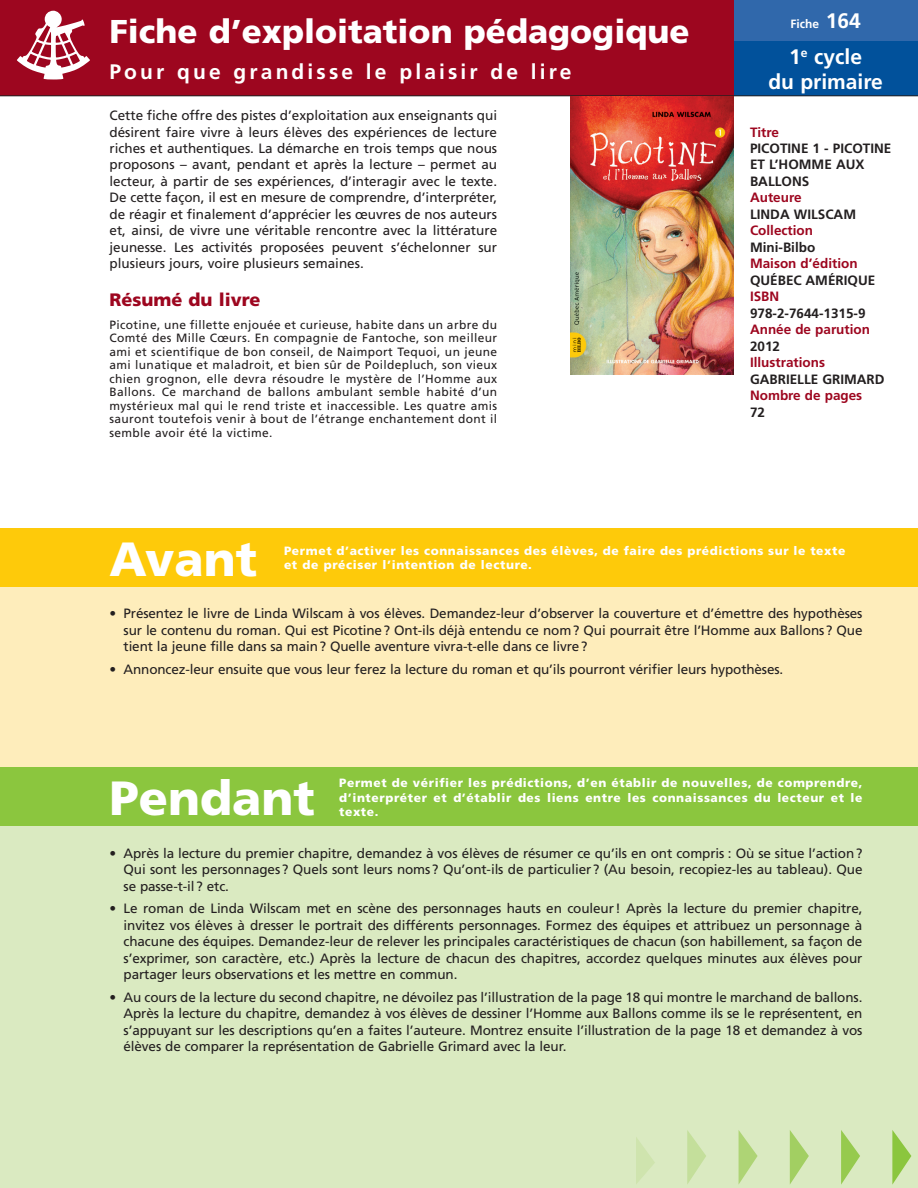
<style>
.page{position:relative;width:918px;height:1188px;background:#fff}
.page>*{position:absolute;margin:0;border:0;box-sizing:border-box;transform-origin:0 0}
.t1{font:900 48px "Frutiger";color:#fff}
.t2{font:900 33px "Frutiger";color:#fff}
.t3{font:700 21px "Frutiger";letter-spacing:.15em;color:#fff}
.t4{font:700 21px/25.2px "Frutiger";color:#fff;text-align:center}
.t5{font:900 18px "Frutiger";color:#9d061f}
.t6{font:13.5px/16.5px "Frutiger";letter-spacing:-.01em;color:#231f20;text-align:justify}
.t7{font:700 13.5px/16.5px "Frutiger";color:#231f20}
.t8{font:700 13.5px "Frutiger";color:#9d061f}
.t9{font:700 13.5px "Frutiger";letter-spacing:.165em;color:#231f20}
.t10{font:12px/13.5px "Frutiger";letter-spacing:.03em;color:#231f20;text-align:justify}
.t11{font:900 12px/14.4px "Frutiger";letter-spacing:.05em;color:#fff}
.t12{font:700 12px "Frutiger";color:#fff}
.s1{font-size:21px}
</style>
<div class="page">
<div style="left:729px;top:12px;width:189px;height:84px;background:#01519b"></div>
<div style="left:729px;top:0;width:189px;height:40px;background:#3068ab"></div>
<div style="left:0;top:0;width:733px;height:96px;background:#9d061f"></div>
<svg style="left:17px;top:11px;width:73px;height:68px"></svg>
<hr style="left:0;top:96px;width:918px;height:1px;background:#231f20">
<div style="left:0;top:806px;width:918px;height:382px;background:#daeac1"></div>
<div style="left:0;top:572px;width:918px;height:234px;background:#feedbb"></div>
<svg style="left:636px;top:1137px;width:19px;height:47px"></svg>
<svg style="left:687px;top:1130px;width:19px;height:54px"></svg>
<svg style="left:739px;top:1131px;width:19px;height:53px"></svg>
<svg style="left:790px;top:1130px;width:19px;height:54px"></svg>
<svg style="left:841px;top:1130px;width:19px;height:55px"></svg>
<svg style="left:892px;top:1130px;width:19px;height:55px"></svg>
<div style="left:0;top:528px;width:918px;height:59px;background:#feca0a"></div>
<div style="left:0;top:767px;width:918px;height:59px;background:#8bc63e"></div>
<img style="left:570px;top:96px;width:163px;height:279px">
<h2 class="t2" style="left:110px;top:11px;width:582px">Fiche d’exploitation pédagogique</h2>
<h3 class="t3" style="left:110px;top:59px;width:463px">Pour que grandisse le plaisir de lire</h3>
<p class="t6" style="left:110px;top:107px;width:389px">Cette fiche offre des pistes d’exploitation aux enseignants qui désirent faire vivre à leurs élèves des expériences de lecture riches et authentiques. La démarche en trois temps que nous proposons – avant, pendant et après la lecture – permet au lecteur, à partir de ses expériences, d’interagir avec le texte.<br>De cette façon, il est en mesure de comprendre, d’interpréter, de réagir et finalement d’apprécier les œuvres de nos auteurs et, ainsi, de vivre une véritable rencontre avec la littérature jeunesse. Les activités proposées peuvent s’échelonner sur plusieurs jours, voire plusieurs semaines.</p>
<h3 class="t5" style="left:110px;top:289px;width:152px">Résumé du livre</h3>
<p class="t10" style="left:110px;top:317px;width:389px">Picotine, une fillette enjouée et curieuse, habite dans un arbre du Comté des Mille Cœurs. En compagnie de Fantoche, son meilleur ami et scientifique de bon conseil, de Naimport Tequoi, un jeune ami lunatique et maladroit, et bien sûr de Poildepluch, son vieux chien grognon, elle devra résoudre le mystère de l’Homme aux Ballons. Ce marchand de ballons ambulant semble habité d’un mystérieux mal qui le rend triste et inaccessible. Les quatre amis sauront toutefois venir à bout de l’étrange enchantement dont il semble avoir été la victime.</p>
<p class="t12" style="left:791px;top:17px;width:72px">Fiche <span class="s1">164</span></p>
<h3 class="t4" style="left:768px;top:43px;width:116px">1<sup>e</sup> cycle<br>du primaire</h3>
<p class="t8" style="left:750px;top:124px;width:31px">Titre</p>
<p class="t7" style="left:750px;top:140px;width:143px">Picotine 1 - Picotine et l’homme aux ballons</p>
<p class="t8" style="left:750px;top:190px;width:53px">Auteure</p>
<p class="t7" style="left:750px;top:206px;width:108px">Linda Wilscam</p>
<p class="t8" style="left:750px;top:223px;width:65px">Collection</p>
<p class="t7" style="left:750px;top:239px;width:67px">Mini-Bilbo</p>
<p class="t8" style="left:750px;top:256px;width:109px">Maison d’édition</p>
<p class="t7" style="left:750px;top:272px;width:37px">QUÉBECAM</p>
<p class="t7" style="left:828px;top:272px;width:39px">ÉRIQUE</p>
<p class="t8" style="left:750px;top:289px;width:7px">ISBN</p>
<p class="t7" style="left:750px;top:305px;width:117px">978-2-7644-1315-9</p>
<p class="t8" style="left:750px;top:322px;width:122px">Année de parution</p>
<p class="t7" style="left:750px;top:338px;width:32px">2012</p>
<p class="t8" style="left:750px;top:355px;width:77px">Illustrations</p>
<p class="t9" style="left:750px;top:371px;width:136px">Gabrielle Grimard</p>
<p class="t8" style="left:750px;top:388px;width:114px">Nombre de pages</p>
<p class="t7" style="left:750px;top:404px;width:17px">72</p>
<h1 class="t1" style="left:110px;top:530px;width:149px">Avant</h1>
<p class="t11" style="left:284px;top:543px;width:563px">Permet d’activer les connaissances des élèves, de faire des prédictions sur le texte et de préciser l’intention de lecture.</p>
<p class="t6" style="left:124px;top:605px;width:740px;text-indent:-14px">• Présentez le livre de Linda Wilscam à vos élèves. Demandez-leur d’observer la couverture et d’émettre des hypothèses sur le contenu du roman. Qui est Picotine? Ont-ils déjà entendu ce nom? Qui pourrait être l’Homme aux Ballons? Que tient la jeune fille dans sa main? Quelle aventure vivra-t-elle dans ce livre?</p>
<p class="t6" style="left:110px;top:661px;width:675px">• Annoncez-leur ensuite que vous leur ferez la lecture du roman et qu’ils pourront vérifier leurs hypothèses.</p>
<h1 class="t1" style="left:110px;top:769px;width:207px">Pendant</h1>
<p class="t11" style="left:339px;top:776px;width:525px;text-align:justify">Permet de vérifier les prédictions, d’en établir de nouvelles, de comprendre, d’interpréter et d’établir des liens entre les connaissances du lecteur et le texte.</p>
<p class="t6" style="left:124px;top:845px;width:740px;text-indent:-14px">• Après la lecture du premier chapitre, demandez à vos élèves de résumer ce qu’ils en ont compris : Où se situe l’action?<br>Qui sont les personnages? Quels sont leurs noms? Qu’ont-ils de particulier? (Au besoin, recopiez-les au tableau). Que se passe-t-il? etc.</p>
<p class="t6" style="left:124px;top:900px;width:740px;text-indent:-14px">• Le roman de Linda Wilscam met en scène des personnages hauts en couleur! Après la lecture du premier chapitre, invitez vos élèves à dresser le portrait des différents personnages. Formez des équipes et attribuez un personnage à chacune des équipes. Demandez-leur de relever les principales caractéristiques de chacun (son habillement, sa façon de s’exprimer, son caractère, etc.) Après la lecture de chacun des chapitres, accordez quelques minutes aux élèves pour partager leurs observations et les mettre en commun.</p>
<p class="t6" style="left:124px;top:989px;width:740px;text-indent:-14px">• Au cours de la lecture du second chapitre, ne dévoilez pas l’illustration de la page 18 qui montre le marchand de ballons.<br>Après la lecture du chapitre, demandez à vos élèves de dessiner l’Homme aux Ballons comme ils se le représentent, en s’appuyant sur les descriptions qu’en a faites l’auteure. Montrez ensuite l’illustration de la page 18 et demandez à vos élèves de comparer la représentation de Gabrielle Grimard avec la leur.</p>
</div>
